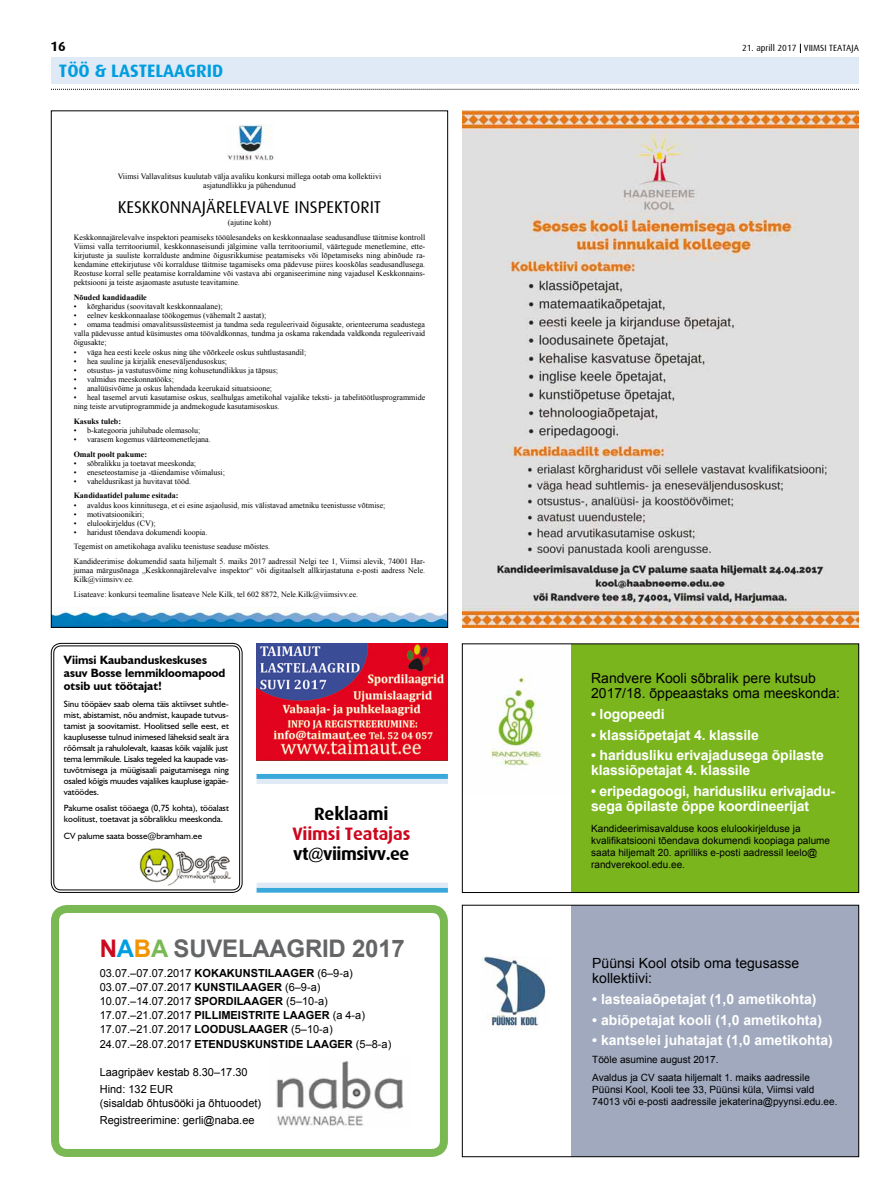
<style>
.page{position:relative;width:893px;height:1191px;background:#fff}
.page>*{position:absolute;margin:0;border:0;box-sizing:border-box;transform-origin:0 0}
.t1{font:700 24.2px "Arial";letter-spacing:-.01em;color:#646567}
.t2{font:700 18px "Dax";color:#009ee0}
.t3{font:700 18px "Dax";letter-spacing:-.01em;color:#cd071e}
.t4{font:700 18px "Dax";letter-spacing:-.03em;color:#000}
.t5{font:700 18px "Dax";letter-spacing:-.01em;color:#000}
.t6{font:17.1px "Dax";color:#000}
.t7{font:700 14px/15px "Arial";letter-spacing:-.01em;color:#fff}
.t8{font:14px/15px "Arial";color:#000}
.t9{font:700 13.5px "Dax";color:#000}
.t10{font:700 12px/13px "Humanist 521 BT";color:#000}
.t11{font:11.1px/14.1px "Arial";color:#000}
.t12{font:10px/12px "Arial";color:#000}
.t13{font:9px/11px "Humanist 521 BT";color:#000;text-align:justify}
.t14{font:9px "Dax";color:#000}
.t15{font:8.1px/9.1px "Times New Roman";color:#000}
.t16{font:700 8.1px "Times New Roman";color:#000}
.s1{color:#cd071e}
.s2{color:#009ee0}
.s3{color:#f39400}
.s4{color:#7ab853}
.s5{font-weight:700}
</style>
<div class="page">
<div style="left:571px;top:905px;width:288px;height:251px;background:#a0a9bd"></div>
<div style="left:51px;top:57px;width:808px;height:26px;background:#dfeaf6"></div>
<svg style="left:51px;top:89px;width:808px;height:1px"></svg>
<div style="left:571px;top:644px;width:288px;height:248px;background:#7ab51d"></div>
<img style="left:489px;top:675px;width:53px;height:91px">
<div style="left:462px;top:643px;width:397px;height:249px;border:1px solid #000"></div>
<img style="left:462px;top:111px;width:397px;height:516px">
<img style="left:139px;top:848px;width:93px;height:38px">
<div style="left:51px;top:643px;width:191px;height:249px;border:1px solid #000;border-radius:10px"></div>
<div style="left:54px;top:645px;width:186px;height:245px;border:1px solid #000;border-radius:7px"></div>
<img style="left:53px;top:607px;width:393px;height:18px">
<img style="left:228px;top:124px;width:46px;height:37px">
<img style="left:481px;top:956px;width:65px;height:70px">
<div style="left:462px;top:905px;width:397px;height:252px;border:1px solid #000"></div>
<img style="left:276px;top:1061px;width:128px;height:65px">
<div style="left:51px;top:905px;width:397px;height:252px;border:8px solid #7ab853;border-radius:12px"></div>
<div style="left:257px;top:774px;width:191px;height:5px;background:#39a9dc"></div>
<div style="left:257px;top:779px;width:191px;height:5px;background:#dfeaf6"></div>
<div style="left:257px;top:887px;width:191px;height:5px;background:#39a9dc"></div>
<div style="left:257px;top:882px;width:191px;height:5px;background:#dfeaf6"></div>
<img style="left:257px;top:643px;width:191px;height:118px">
<h3 class="t9" style="left:51px;top:39px;width:17px">16</h3>
<h2 class="t2" style="left:59px;top:60px;width:166px">töö &amp; LASTELAAGRID</h2>
<p class="t15" style="left:118px;top:171px;width:265px;text-align:center">Viimsi Vallavalitsus kuulutab välja avaliku konkursi millega ootab oma kollektiivi asjatundlikku ja pühendunud</p>
<h3 class="t6" style="left:118px;top:198px;width:265px">KESKKONNAJÄRELEVALVE INSPEKTORIT</h3>
<p class="t15" style="left:74px;top:215px;width:353px;line-height:14.8px;text-align:center">(ajutine koht)<br>Keskkonnajärelevalve inspektori peamiseks tööülesandeks on keskkonnaalase seadusandluse täitmise kontroll</p>
<p class="t15" style="left:74px;top:242px;width:353px;text-align:justify">Viimsi valla territooriumil, keskkonnaseisundi jälgimine valla territooriumil, väärtegude menetlemine, ette&shy;kirjutuste ja suuliste korralduste andmine õigusrikkumise peatamiseks või lõpetamiseks ning abinõude ra&shy;kendamine ettekirjutuse või korralduse täitmise tagamiseks oma pädevuse piires kooskõlas seadusandlusega.<br>Reostuse korral selle peatamise korraldamine või vastava abi organiseerimine ning vajadusel Keskkonnains&shy;pektsiooni ja teiste asjaomaste asutuste teavitamine.</p>
<p class="t16" style="left:74px;top:292px;width:75px">Nõuded kandidaadile</p>
<p class="t15" style="left:74px;top:302px;width:151px">• kõrgharidus (soovitavalt keskkonnaalane);</p>
<p class="t15" style="left:74px;top:311px;width:194px">• eelnev keskkonnaalase töökogemus (vähemalt 2 aastat);</p>
<p class="t15" style="left:74px;top:320px;width:353px;text-align:justify">• omama teadmisi omavalitsussüsteemist ja tundma seda reguleerivaid õigusakte, orienteeruma seadustega valla pädevusse antud küsimustes oma töövaldkonnas, tundma ja oskama rakendada valdkonda reguleerivaid õigusakte;</p>
<p class="t15" style="left:74px;top:347px;width:234px">• väga hea eesti keele oskus ning ühe võõrkeele oskus suhtlustasandil;</p>
<p class="t15" style="left:74px;top:356px;width:155px">• hea suuline ja kirjalik eneseväljendusoskus;</p>
<p class="t15" style="left:74px;top:365px;width:206px">• otsustus- ja vastutusvõime ning kohusetundlikkus ja täpsus;</p>
<p class="t15" style="left:74px;top:374px;width:102px">• valmidus meeskonnatööks;</p>
<p class="t15" style="left:74px;top:383px;width:200px">• analüüsivõime ja oskus lahendada keerukaid situatsioone;</p>
<p class="t15" style="left:74px;top:392px;width:353px">• heal tasemel arvuti kasutamise oskus, sealhulgas ametikohal vajalike teksti- ja tabelitöötlusprogrammide ning teiste arvutiprogrammide ja andmekogude kasutamisoskus.</p>
<p class="t16" style="left:74px;top:415px;width:49px">Kasuks tuleb:</p>
<p class="t15" style="left:74px;top:425px;width:128px">• b-kategooria juhilubade olemasolu;</p>
<p class="t15" style="left:74px;top:434px;width:139px">• varasem kogemus väärteomenetlejana.</p>
<p class="t16" style="left:74px;top:448px;width:75px">Omalt poolt pakume:</p>
<p class="t15" style="left:74px;top:458px;width:124px">• sõbralikku ja toetavat meeskonda;</p>
<p class="t15" style="left:74px;top:467px;width:153px">• eneseteostamise ja -täiendamise võimalusi;</p>
<p class="t15" style="left:74px;top:476px;width:119px">• vaheldusrikast ja huvitavat tööd.</p>
<p class="t16" style="left:74px;top:490px;width:106px">Kandidaatidel palume esitada:</p>
<p class="t15" style="left:74px;top:500px;width:313px">• avaldus koos kinnitusega, et ei esine asjaolusid, mis välistavad ametniku teenistusse võtmise;</p>
<p class="t15" style="left:74px;top:509px;width:72px">• motivatsioonikiri;</p>
<p class="t15" style="left:74px;top:518px;width:83px">• elulookirjeldus (CV);</p>
<p class="t15" style="left:74px;top:524px;width:353px;line-height:14.8px">• haridust tõendava dokumendi koopia.<br>Tegemist on ametikohaga avaliku teenistuse seaduse mõistes.<br>Kandideerimise dokumendid saata hiljemalt 5. maiks 2017 aadressil Nelgi tee 1, Viimsi alevik, 74001 Har-</p>
<p class="t15" style="left:74px;top:566px;width:353px">jumaa märgusõnaga „Keskkonnajärelevalve inspektor“ või digitaalselt allkirjastatuna e-posti aadress Nele.<br>Kilk@viimsivv.ee.</p>
<p class="t15" style="left:74px;top:590px;width:286px">Lisateave: konkursi teemaline lisateave Nele Kilk, tel 602 8872, Nele.Kilk@viimsivv.ee.</p>
<h3 class="t10" style="left:64px;top:653px;width:163px">Viimsi Kaubanduskeskuses asuv Bosse lemmikloomapood otsib uut töötajat!</h3>
<p class="t13" style="left:64px;top:698px;width:166px">Sinu tööpäev saab olema täis aktiivset suhtle&shy;mist, abistamist, nõu andmist, kaupade tutvus&shy;tamist ja soovitamist. Hoolitsed selle eest, et kauplusesse tulnud inimesed läheksid sealt ära rõõmsalt ja rahulolevalt, kaasas kõik vajalik just tema lemmikule. Lisaks tegeled ka kaupade vas&shy;tuvõtmisega ja müügisaali paigutamisega ning osaled kõigis muudes vajalikes kaupluse igapäe&shy;vatöödes.</p>
<p class="t13" style="left:64px;top:802px;width:166px">Pakume osalist tööaega (0,75 kohta), tööalast koolitust, toetavat ja sõbralikku meeskonda.</p>
<p class="t13" style="left:64px;top:830px;width:140px">CV palume saata bosse@bramham.ee</p>
<h2 class="t5" style="left:314px;top:803px;width:76px">Reklaami</h2>
<h2 class="t3" style="left:292px;top:823px;width:119px">Viimsi Teatajas</h2>
<h2 class="t4" style="left:293px;top:843px;width:118px">vt@viimsivv.ee</h2>
<h1 class="t1" style="left:100px;top:932px;width:307px"><span class="s1">N</span><span class="s2">A</span><span class="s3">B</span><span class="s4">A</span> SUVELAAGRID 2017</h1>
<p class="t11" style="left:100px;top:966px;width:293px">03.07.–07.07.2017 <span class="s5">KOKAKUNSTILAAGER</span> (6–9-a)<br>03.07.–07.07.2017 <span class="s5">KUNSTILAAGER</span> (6–9-a)<br>10.07.–14.07.2017 <span class="s5">SPORDILAAGER</span> (5–10-a)<br>17.07.–21.07.2017 <span class="s5">PILLIMEISTRITE LAAGER</span> (a 4-a)<br>17.07.–21.07.2017 <span class="s5">LOODUSLAAGER</span> (5–10-a)<br>24.07.–28.07.2017 <span class="s5">ETENDUSKUNSTIDE LAAGER</span> (5–8-a)</p>
<h3 class="t11" style="left:100px;top:1063px;width:149px;line-height:17px">Laagripäev kestab 8.30–17.30<br>Hind: 132 EUR</h3>
<h3 class="t11" style="left:100px;top:1094px;width:163px;line-height:17px">(sisaldab õhtusööki ja õhtuoodet)<br>Registreerimine: gerli@naba.ee</h3>
<p class="t14" style="left:742px;top:43px;width:118px">21. aprill 2017 VIIMSI TEATAJA</p>
<h3 class="t8" style="left:591px;top:671px;width:251px">Randvere Kooli sõbralik pere kutsub<br>2017/18. õppeaastaks oma meeskonda:</h3>
<h3 class="t7" style="left:591px;top:707px;width:75px">• logopeedi</h3>
<h3 class="t7" style="left:591px;top:727px;width:169px">• klassiõpetajat 4. klassile</h3>
<h3 class="t7" style="left:591px;top:748px;width:234px">• haridusliku erivajadusega õpilaste klassiõpetajat 4. klassile</h3>
<h3 class="t7" style="left:591px;top:784px;width:245px">• eripedagoogi, haridusliku erivajadu&shy;sega õpilaste õppe koordineerijat</h3>
<p class="t12" style="left:591px;top:822px;width:240px">Kandideerimisavalduse koos elulookirjelduse ja kvalifikatsiooni tõendava dokumendi koopiaga palume saata hiljemalt 20. aprilliks e-posti aadressil leelo@ randverekool.edu.ee.</p>
<h3 class="t8" style="left:592px;top:956px;width:208px">Püünsi Kool otsib oma tegusasse kollektiivi:</h3>
<h3 class="t7" style="left:592px;top:992px;width:226px">• lasteaiaõpetajat (1,0 ametikohta)</h3>
<h3 class="t7" style="left:592px;top:1012px;width:231px">• abiõpetajat kooli (1,0 ametikohta)</h3>
<h3 class="t7" style="left:592px;top:1033px;width:242px">• kantselei juhatajat (1,0 ametikohta)</h3>
<p class="t12" style="left:592px;top:1050px;width:219px;line-height:17.7px">Tööle asumine august 2017.<br>Avaldus ja CV saata hiljemalt 1. maiks aadressile</p>
<p class="t12" style="left:592px;top:1083px;width:247px">Püünsi Kool, Kooli tee 33, Püünsi küla, Viimsi vald<br>74013 või e-posti aadressile jekaterina@pyynsi.edu.ee.</p>
</div>
